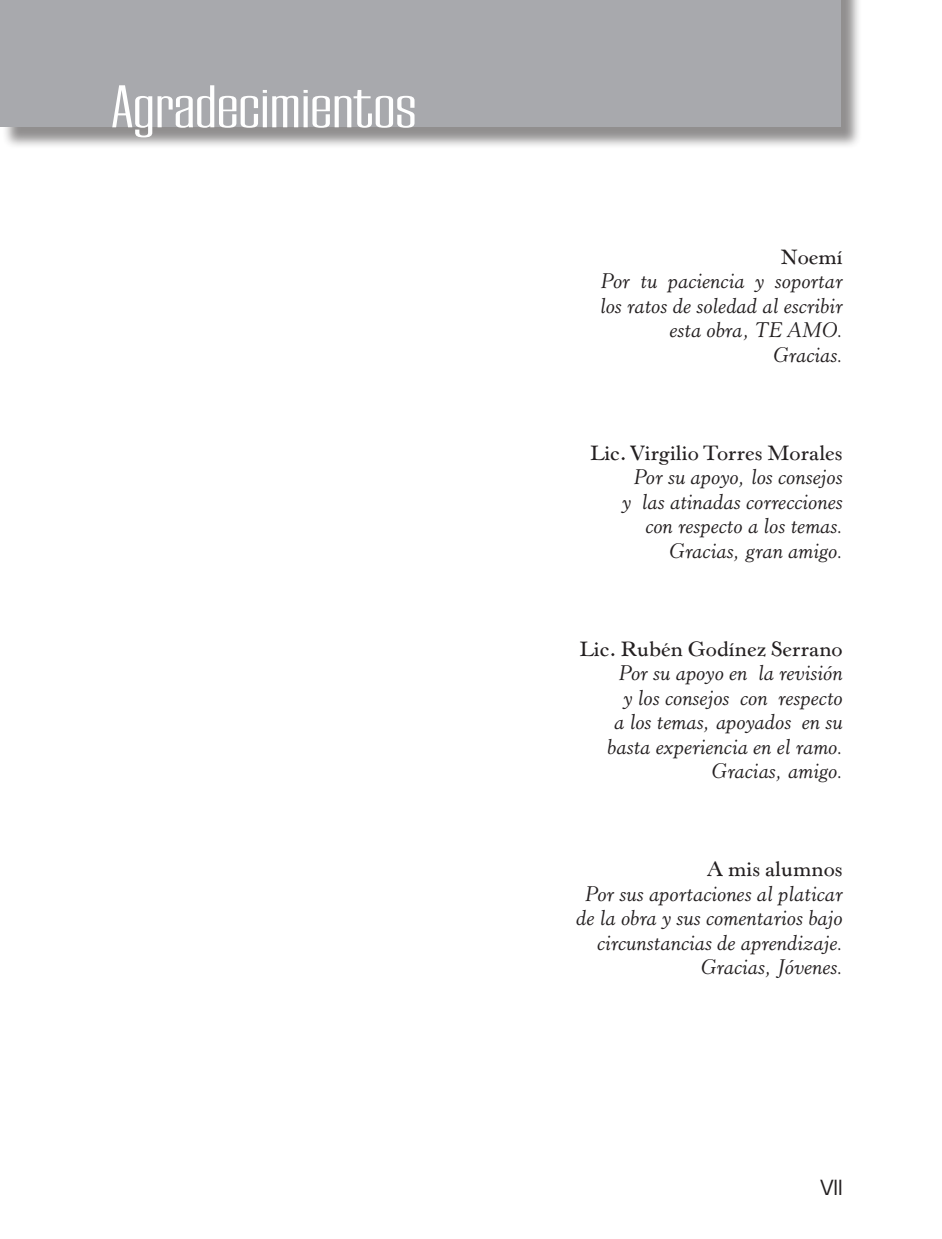
<style>
.page{position:relative;width:942px;height:1239px;background:#fff}
.page>*{position:absolute;margin:0;border:0;box-sizing:border-box;transform-origin:0 0}
.t1{font:300 63px "Europa Grotesque";color:#fff}
.t2{font:22.75px "Eurostile";color:#231f20}
.t3{font:italic 21px/24.5px "Horley Old Style MT Std";color:#231f20;text-align:right}
.t4{font:600 21px "Horley Old Style MT Std";color:#231f20}
</style>
<div class="page">
<div style="left:2px;top:0;width:867px;height:161px;background:#231f20;opacity:.5"></div>
<div style="left:0;top:0;width:840px;height:127px;background:#a8a9ad"></div>
<h1 class="t1" style="left:112px;top:63px;width:306px">Agradecimientos</h1>
<p class="t4" style="left:781px;top:244px;width:63px">Noemí</p>
<p class="t3" style="left:600px;top:269px;width:244px">Por tu paciencia y soportar los ratos de soledad al escribir esta obra, TE AMO.<br>Gracias.</p>
<p class="t4" style="left:591px;top:440px;width:253px">Lic. Virgilio Torres Morales</p>
<p class="t3" style="left:622px;top:465px;width:222px">Por su apoyo, los consejos y las atinadas correcciones con respecto a los temas.<br>Gracias, gran amigo.</p>
<p class="t4" style="left:580px;top:636px;width:264px">Lic. Rubén Godínez Serrano</p>
<p class="t3" style="left:607px;top:661px;width:237px">Por su apoyo en la revisión y los consejos con respecto<br>a los temas, apoyados en su basta experiencia en el ramo.<br>Gracias, amigo.</p>
<p class="t4" style="left:706px;top:856px;width:138px">A mis alumnos</p>
<p class="t3" style="left:576px;top:882px;width:268px">Por sus aportaciones al platicar de la obra y sus comentarios bajo circunstancias de aprendizaje.<br>Gracias, Jóvenes.</p>
<p class="t2" style="left:820px;top:1175px;width:24px">vii</p>
</div>
